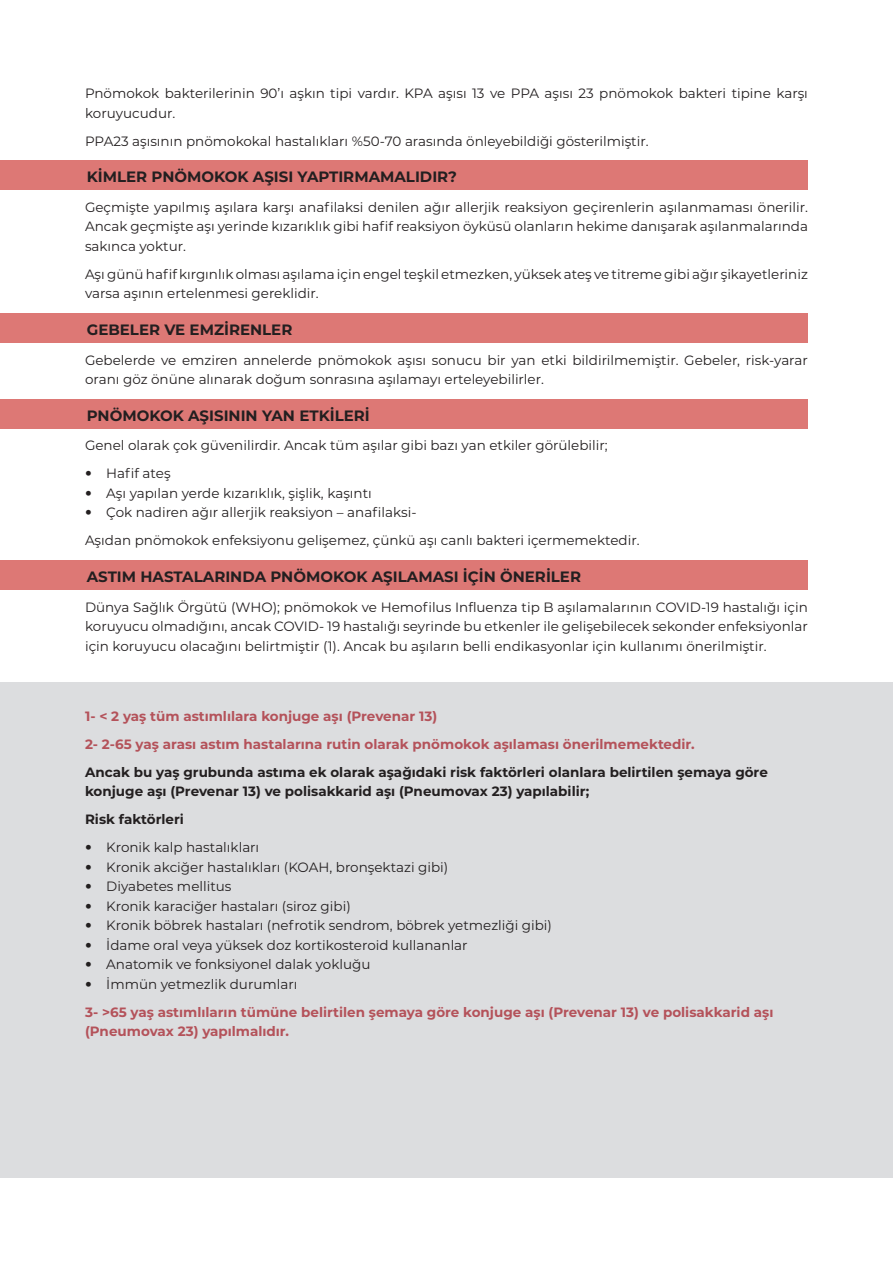
<style>
.page{position:relative;width:893px;height:1263px;background:#fff}
.page>*{position:absolute;margin:0;border:0;box-sizing:border-box;transform-origin:0 0}
.t1{font:700 15px "Montserrat";color:#231f20}
.t2{font:13.5px/19.5px "Montserrat";color:#231f20}
.t3{font:700 13.5px/28px "Montserrat";color:#b4525a}
.t4{font:700 13.5px/19.5px "Montserrat";color:#231f20}
.s1{font-family:"Helvatica"}
.s2{font-family:"Helvatica";font-weight:400;color:#231f20}
.s3{font-weight:400;color:#231f20}
</style>
<div class="page">
<div style="left:0;top:160px;width:808px;height:30px;background:#dd7875"></div>
<div style="left:0;top:313px;width:808px;height:30px;background:#dd7875"></div>
<div style="left:0;top:399px;width:808px;height:29px;background:#dd7875"></div>
<div style="left:0;top:560px;width:808px;height:30px;background:#dd7875"></div>
<div style="left:0;top:682px;width:893px;height:496px;background:#dcdddf"></div>
<p class="t2" style="left:85px;top:83px;width:724px">Pnömokok bakterilerinin 90’ı aşkın tipi vardır. KPA aşısı 13 ve PPA aşısı 23 pnömokok bakteri tipine karşı koruyucudur.</p>
<p class="t2" style="left:85px;top:131px;width:565px">PPA23 aşısının pnömokokal hastalıkları %50-70 arasında önleyebildiği gösterilmiştir.</p>
<p class="t1" style="left:87px;top:166px;width:372px">KİMLER PNÖMOKOK AŞISI YAPTIRMAMALIDIR?</p>
<p class="t2" style="left:85px;top:197px;width:724px;text-align:justify">Geçmişte yapılmış aşılara karşı anafilaksi denilen ağır allerjik reaksiyon geçirenlerin aşılanmaması önerilir.<br>Ancak geçmişte aşı yerinde kızarıklık gibi hafif reaksiyon öyküsü olanların hekime danışarak aşılanmalarında sakınca yoktur.</p>
<p class="t2" style="left:85px;top:264px;width:724px">Aşı günü hafif kırgınlık olması aşılama için engel teşkil etmezken, yüksek ateş ve titreme gibi ağır şikayetleriniz varsa aşının ertelenmesi gereklidir.</p>
<p class="t1" style="left:87px;top:319px;width:207px">GEBELER VE EMZİRENLER</p>
<p class="t2" style="left:85px;top:350px;width:724px">Gebelerde ve emziren annelerde pnömokok aşısı sonucu bir yan etki bildirilmemiştir. Gebeler, risk-yarar oranı göz önüne alınarak doğum sonrasına aşılamayı erteleyebilirler.</p>
<p class="t1" style="left:87px;top:405px;width:284px">PNÖMOKOK AŞISININ YAN ETKİLERİ</p>
<p class="t2" style="left:85px;top:435px;width:524px">Genel olarak çok güvenilirdir. Ancak tüm aşılar gibi bazı yan etkiler görülebilir;</p>
<p class="t2" style="left:85px;top:463px;width:87px"><span class="s1">•</span> Hafif ateş</p>
<p class="t2" style="left:85px;top:483px;width:288px"><span class="s1">•</span> Aşı yapılan yerde kızarıklık, şişlik, kaşıntı</p>
<p class="t2" style="left:85px;top:498px;width:556px;line-height:28px"><span class="s1">•</span> Çok nadiren ağır allerjik reaksiyon – anafilaksi-<br>Aşıdan pnömokok enfeksiyonu gelişemez, çünkü aşı canlı bakteri içermemektedir.</p>
<p class="t1" style="left:87px;top:566px;width:496px">ASTIM HASTALARINDA PNÖMOKOK AŞILAMASI İÇİN ÖNERİLER</p>
<p class="t2" style="left:85px;top:597px;width:724px;text-align:justify">Dünya Sağlık Örgütü (WHO); pnömokok ve Hemofilus Influenza tip B aşılamalarının COVID-19 hastalığı için koruyucu olmadığını, ancak COVID- 19 hastalığı seyrinde bu etkenler ile gelişebilecek sekonder enfeksiyonlar için koruyucu olacağını belirtmiştir (1). Ancak bu aşıların belli endikasyonlar için kullanımı önerilmiştir.</p>
<p class="t3" style="left:85px;top:701px;width:611px">1- &lt; 2 yaş tüm astımlılara konjuge aşı (Prevenar 13)<br>2- 2-65 yaş arası astım hastalarına rutin olarak pnömokok aşılaması önerilmemektedir.</p>
<p class="t4" style="left:85px;top:762px;width:684px">Ancak bu yaş grubunda astıma ek olarak aşağıdaki risk faktörleri olanlara belirtilen şemaya göre konjuge aşı (Prevenar 13) ve polisakkarid aşı (Pneumovax 23) yapılabilir;</p>
<p class="t4" style="left:85px;top:809px;width:100px">Risk faktörleri</p>
<p class="t2" style="left:85px;top:837px;width:176px"><span class="s1">•</span> Kronik kalp hastalıkları</p>
<p class="t2" style="left:85px;top:857px;width:365px"><span class="s1">•</span> Kronik akciğer hastalıkları (KOAH, bronşektazi gibi)</p>
<p class="t2" style="left:85px;top:876px;width:148px"><span class="s1">•</span> Diyabetes mellitus</p>
<p class="t2" style="left:85px;top:896px;width:267px"><span class="s1">•</span> Kronik karaciğer hastaları (siroz gibi)</p>
<p class="t2" style="left:85px;top:915px;width:468px"><span class="s1">•</span> Kronik böbrek hastaları (nefrotik sendrom, böbrek yetmezliği gibi)</p>
<p class="t2" style="left:85px;top:935px;width:384px"><span class="s1">•</span> İdame oral veya yüksek doz kortikosteroid kullananlar</p>
<p class="t2" style="left:85px;top:954px;width:287px"><span class="s1">•</span> Anatomik ve fonksiyonel dalak yokluğu</p>
<p class="t3" style="left:85px;top:969px;width:690px"><span class="s2">•</span> <span class="s3">İmmün yetmezlik durumları<br></span>3- &gt;65 yaş astımlıların tümüne belirtilen şemaya göre konjuge aşı (Prevenar 13) ve polisakkarid aşı</p>
<p class="t3" style="left:85px;top:1017px;width:206px">(Pneumovax 23) yapılmalıdır.</p>
</div>
